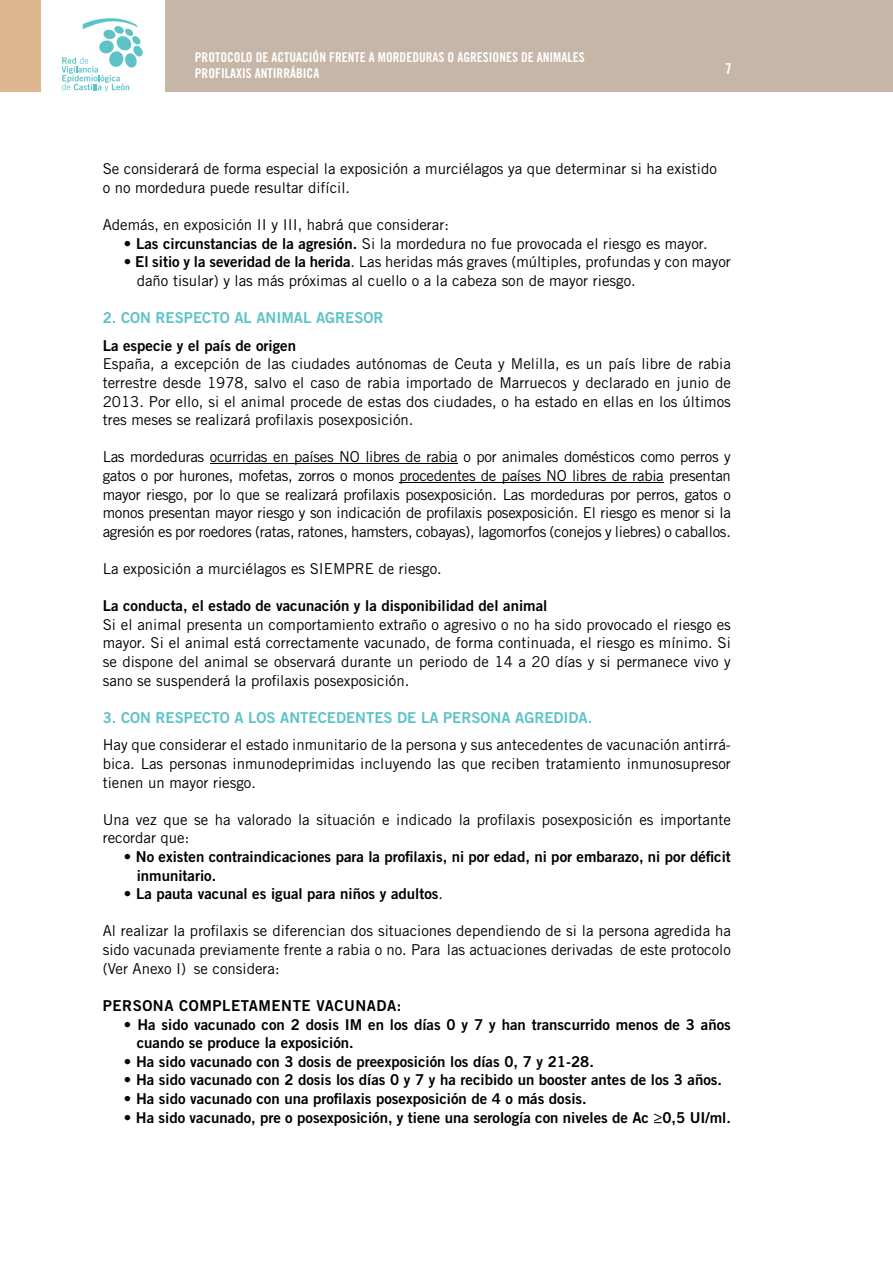
<style>
.page{position:relative;width:893px;height:1263px;background:#fff}
.page>*{position:absolute;margin:0;border:0;box-sizing:border-box;transform-origin:0 0}
.t1{font:15px/18.6px "Trade Gothic LT Std";color:#000;text-align:justify}
.t2{font:15px/18.6px "Trade Gothic LT Std Bd 2";color:#000}
.t3{font:15px "Trade Gothic LT Std Bd 2";color:#5dc3c7}
.t4{font:15px "Trade Gothic LT Std Bd 2";letter-spacing:.035em;color:#000}
.t5{font:15px "Trade Gothic LT Std Bd Cn 20";color:#fff}
.t6{font:13.5px/16.2px "Trade Gothic LT Std Bd Cn 20";color:#fff}
.s1{font-family:"Trade Gothic LT Std Bd 2"}
.s2{font-family:"Trade Gothic LT Std"}
</style>
<div class="page">
<div style="left:165px;top:0;width:728px;height:91px;background:#c5b6a7"></div>
<div style="left:0;top:0;width:40px;height:91px;background:#ddb790"></div>
<hr style="left:210px;top:464px;width:247px;height:1px;background:#000">
<hr style="left:399px;top:482px;width:264px;height:1px;background:#000">
<svg style="left:62px;top:18px;width:81px;height:74px"></svg>
<p class="t6" style="left:195px;top:51px;width:391px">PROTOCOLO DE ACTUACIÓN FRENTE A MORDEDURAS O AGRESIONES DE ANIMALES<br>PROFILAXIS ANTIRRÁBICA</p>
<p class="t5" style="left:725px;top:63px;width:8px">7</p>
<p class="t1" style="left:103px;top:162px;width:616px">Se considerará de forma especial la exposición a murciélagos ya que determinar si ha existido o no mordedura puede resultar difícil.</p>
<p class="t1" style="left:103px;top:218px;width:348px">Además, en exposición II y III, habrá que considerar:</p>
<p class="t1" style="left:124px;top:236px;width:585px"><span class="s1">• Las circunstancias de la agresión.</span> Si la mordedura no fue provocada el riesgo es mayor.</p>
<p class="t1" style="left:137px;top:255px;width:596px;text-indent:-13px"><span class="s1">• El sitio y la severidad de la herida</span>. Las heridas más graves (múltiples, profundas y con mayor daño tisular) y las más próximas al cuello o a la cabeza son de mayor riesgo.</p>
<p class="t3" style="left:103px;top:312px;width:282px">2. CON RESPECTO AL ANIMAL AGRESOR</p>
<p class="t2" style="left:103px;top:338px;width:195px">La especie y el país de origen</p>
<p class="t1" style="left:103px;top:357px;width:630px">España, a excepción de las ciudades autónomas de Ceuta y Melilla, es un país libre de rabia terrestre desde 1978, salvo el caso de rabia importado de Marruecos y declarado en junio de 2013. Por ello, si el animal procede de estas dos ciudades, o ha estado en ellas en los últimos tres meses se realizará profilaxis posexposición.</p>
<p class="t1" style="left:103px;top:450px;width:630px">Las mordeduras ocurridas en países NO libres de rabia o por animales domésticos como perros y gatos o por hurones, mofetas, zorros o monos procedentes de países NO libres de rabia presentan mayor riesgo, por lo que se realizará profilaxis posexposición. Las mordeduras por perros, gatos o monos presentan mayor riesgo y son indicación de profilaxis posexposición. El riesgo es menor si la agresión es por roedores (ratas, ratones, hamsters, cobayas), lagomorfos (conejos y liebres) o caballos.</p>
<p class="t1" style="left:103px;top:561px;width:341px">La exposición a murciélagos es SIEMPRE de riesgo.</p>
<p class="t2" style="left:103px;top:599px;width:446px">La conducta, el estado de vacunación y la disponibilidad del animal</p>
<p class="t1" style="left:103px;top:617px;width:630px">Si el animal presenta un comportamiento extraño o agresivo o no ha sido provocado el riesgo es mayor. Si el animal está correctamente vacunado, de forma continuada, el riesgo es mínimo. Si se dispone del animal se observará durante un periodo de 14 a 20 días y si permanece vivo y sano se suspenderá la profilaxis posexposición.</p>
<p class="t3" style="left:103px;top:712px;width:491px">3. CON RESPECTO A LOS ANTECEDENTES DE LA PERSONA AGREDIDA.</p>
<p class="t1" style="left:103px;top:738px;width:630px">Hay que considerar el estado inmunitario de la persona y sus antecedentes de vacunación antirrá&shy;bica. Las personas inmunodeprimidas incluyendo las que reciben tratamiento inmunosupresor tienen un mayor riesgo.</p>
<p class="t1" style="left:103px;top:812px;width:630px">Una vez que se ha valorado la situación e indicado la profilaxis posexposición es importante recordar que:</p>
<p class="t2" style="left:137px;top:849px;width:596px;text-indent:-13px">• No existen contraindicaciones para la profilaxis, ni por edad, ni por embarazo, ni por déficit inmunitario.</p>
<p class="t2" style="left:124px;top:887px;width:321px">• La pauta vacunal es igual para niños y adultos<span class="s2">.</span></p>
<p class="t1" style="left:103px;top:924px;width:630px">Al realizar la profilaxis se diferencian dos situaciones dependiendo de si la persona agredida ha sido vacunada previamente frente a rabia o no. Para las actuaciones derivadas de este protocolo (Ver Anexo I) se considera:</p>
<p class="t4" style="left:103px;top:1000px;width:300px">PERSONA COMPLETAMENTE VACUNADA:</p>
<p class="t2" style="left:137px;top:1017px;width:596px;text-indent:-13px">• Ha sido vacunado con 2 dosis IM en los días 0 y 7 y han transcurrido menos de 3 años cuando se produce la exposición.</p>
<p class="t2" style="left:124px;top:1054px;width:471px">• Ha sido vacunado con 3 dosis de preexposición los días 0, 7 y 21-28.</p>
<p class="t2" style="left:124px;top:1073px;width:600px">• Ha sido vacunado con 2 dosis los días 0 y 7 y ha recibido un booster antes de los 3 años.</p>
<p class="t2" style="left:124px;top:1091px;width:464px">• Ha sido vacunado con una profilaxis posexposición de 4 o más dosis.</p>
<p class="t2" style="left:124px;top:1110px;width:608px">• Ha sido vacunado, pre o posexposición, y tiene una serología con niveles de Ac ≥0,5 UI/ml.</p>
</div>
